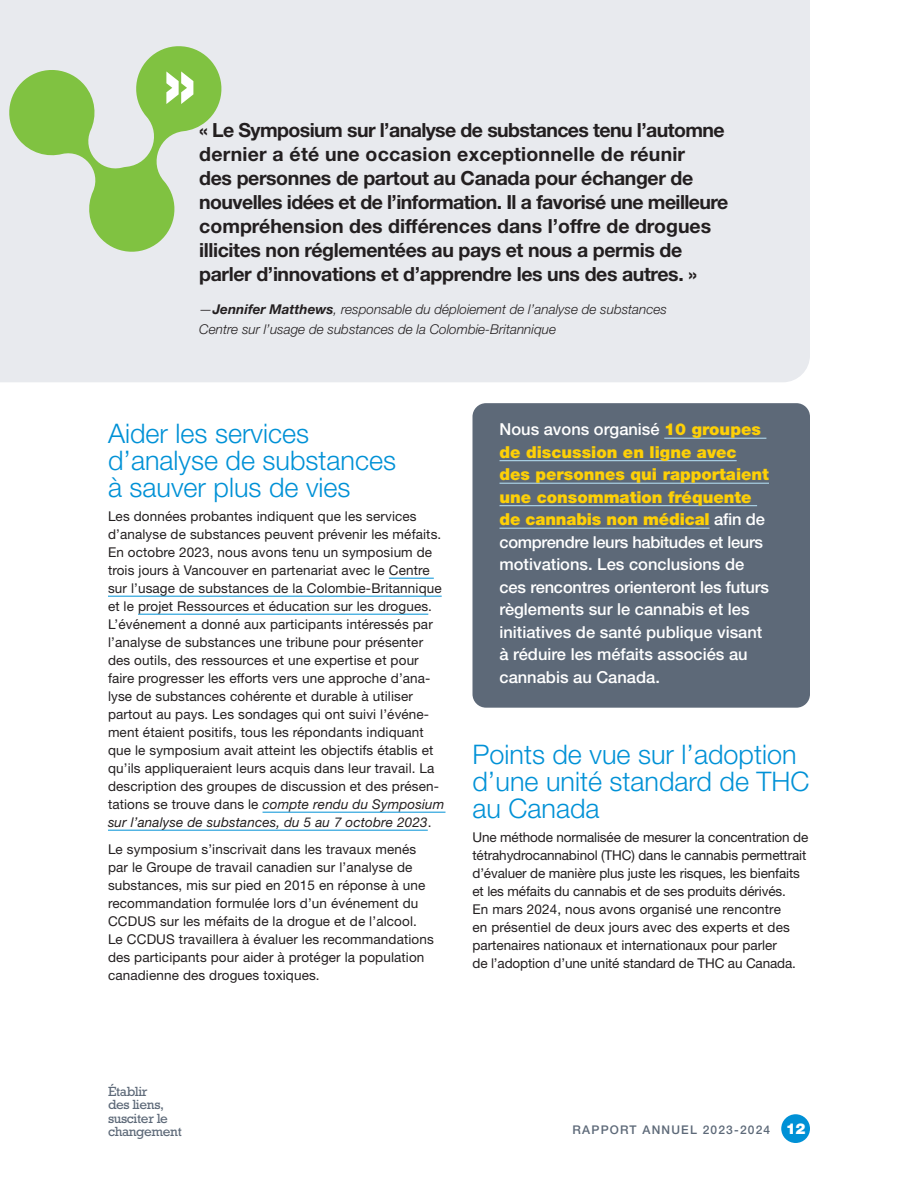
<style>
.page{position:relative;width:918px;height:1188px;background:#fff}
.page>*{position:absolute;margin:0;border:0;box-sizing:border-box;transform-origin:0 0}
.body_text{font:900 75px "Helvetica Neue LT Std";color:#fff}
.t1{font:300 27px/27px "Helvetica Neue LT Std";color:#0091d6}
.body_Quote{font:700 19.5px/24px "Helvetica Neue LT Std";letter-spacing:-.02em;color:#231f20}
.body_callout_box{font:500 16.5px/22.5px "Helvetica Neue LT Std";color:#fff}
.body_text-2{font:13.5px/18px "Helvetica Neue LT Std";letter-spacing:.01em;color:#231f20}
.body_text-3{font:13.5px/18px "Helvetica Neue LT Std";letter-spacing:-.01em;color:#231f20}
.body_quote_by{font:italic 300 13.5px "Helvetica Neue LT Std";color:#231f20}
.t2{font:13.5px/13.5px "Rockwell Std";letter-spacing:-.025em;color:#5d6978}
.t3{font:500 12px "Helvetica Neue LT Std";letter-spacing:.1em;color:#5d6978}
.s1{font-weight:700}
.s2{font-style:italic}
.s3{font-weight:900;color:#fed006}
.s4{font-weight:900;font-size:15px;color:#fff}
</style>
<div class="page">
<div style="left:781px;top:1114px;width:29px;height:29px;background:#0091d6;border-radius:50%"></div>
<hr style="left:389px;top:578px;width:45px;height:1px;background:#0091d6">
<hr style="left:108px;top:596px;width:334px;height:1px;background:#0091d6">
<hr style="left:138px;top:614px;width:290px;height:1px;background:#0091d6">
<hr style="left:263px;top:812px;width:182px;height:1px;background:#0091d6">
<hr style="left:108px;top:830px;width:320px;height:1px;background:#0091d6">
<div style="left:472px;top:403px;width:338px;height:305px;background:#5d6978;border-radius:14px"></div>
<hr style="left:664px;top:438px;width:102px;height:1px;background:#b9e5fa">
<hr style="left:500px;top:460px;width:237px;height:1px;background:#b9e5fa">
<hr style="left:500px;top:483px;width:269px;height:1px;background:#b9e5fa">
<hr style="left:500px;top:505px;width:257px;height:1px;background:#b9e5fa">
<hr style="left:500px;top:528px;width:210px;height:1px;background:#b9e5fa">
<div style="left:0;top:0;width:810px;height:382px;background:#e8eaee"></div>
<svg style="left:4px;top:41px;width:221px;height:216px;background:#c0daab"></svg>
<p class="body_text" style="left:163px;top:36px;width:35px">»</p>
<p class="body_Quote" style="left:199px;top:118px;width:531px">« Le Symposium sur l’analyse de substances tenu l’automne dernier a été une occasion exceptionnelle de réunir<br>des personnes de partout au Canada pour échanger de nouvelles idées et de l’information. Il a favorisé une meilleure compréhension des différences dans l’offre de drogues illicites non réglementées au pays et nous a permis de parler d’innovations et d’apprendre les uns des autres. »</p>
<p class="body_quote_by" style="left:199px;top:301px;width:469px">—<span class="s1">Jennifer Matthews</span>, responsable du déploiement de l’analyse de substances</p>
<p class="body_quote_by" style="left:199px;top:321px;width:358px">Centre sur l’usage de substances de la Colombie-Britannique</p>
<h3 class="t1" style="left:108px;top:419px;width:290px">Aider les services d’analyse de substances à sauver plus de vies</h3>
<p class="body_text-2" style="left:108px;top:507px;width:338px">Les données probantes indiquent que les services d’analyse de substances peuvent prévenir les méfaits.<br>En octobre 2023, nous avons tenu un symposium de trois jours à Vancouver en partenariat avec le Centre sur l’usage de substances de la Colombie-Britannique et le projet Ressources et éducation sur les drogues.<br>L’événement a donné aux participants intéressés par l’analyse de substances une tribune pour présenter des outils, des ressources et une expertise et pour faire progresser les efforts vers une approche d’ana&shy;lyse de substances cohérente et durable à utiliser partout au pays. Les sondages qui ont suivi l’événe&shy;ment étaient positifs, tous les répondants indiquant que le symposium avait atteint les objectifs établis et qu’ils appliqueraient leurs acquis dans leur travail. La description des groupes de discussion et des présen&shy;tations se trouve dans le <span class="s2">compte rendu du Symposium sur l’analyse de substances, du 5 au 7 octobre 2023</span>.</p>
<p class="body_text-2" style="left:108px;top:840px;width:327px">Le symposium s’inscrivait dans les travaux menés par le Groupe de travail canadien sur l’analyse de substances, mis sur pied en 2015 en réponse à une recommandation formulée lors d’un événement du CCDUS sur les méfaits de la drogue et de l’alcool.<br>Le CCDUS travaillera à évaluer les recommandations des participants pour aider à protéger la population canadienne des drogues toxiques.</p>
<p class="body_callout_box" style="left:500px;top:418px;width:271px">Nous avons organisé <span class="s3">10 groupes de discussion en ligne avec des personnes qui rapportaient une consommation fréquente de cannabis non médical</span> afin de comprendre leurs habitudes et leurs motivations. Les conclusions de ces rencontres orienteront les futurs règlements sur le cannabis et les initiatives de santé publique visant à réduire les méfaits associés au cannabis au Canada.</p>
<h3 class="t1" style="left:472px;top:740px;width:339px">Points de vue sur l’adoption d’une unité standard de THC au Canada</h3>
<p class="body_text-3" style="left:472px;top:828px;width:337px">Une méthode normalisée de mesurer la concentration de tétrahydrocannabinol (THC) dans le cannabis permettrait d’évaluer de manière plus juste les risques, les bienfaits et les méfaits du cannabis et de ses produits dérivés.<br>En mars 2024, nous avons organisé une rencontre<br>en présentiel de deux jours avec des experts et des partenaires nationaux et internationaux pour parler<br>de l’adoption d’une unité standard de THC au Canada.</p>
<p class="t2" style="left:108px;top:1084px;width:75px">Établir<br>des liens, susciter le changement</p>
<p class="t3" style="left:573px;top:1122px;width:234px">RAPPORT ANNUEL 2023-2024 <span class="s4">12</span></p>
</div>
